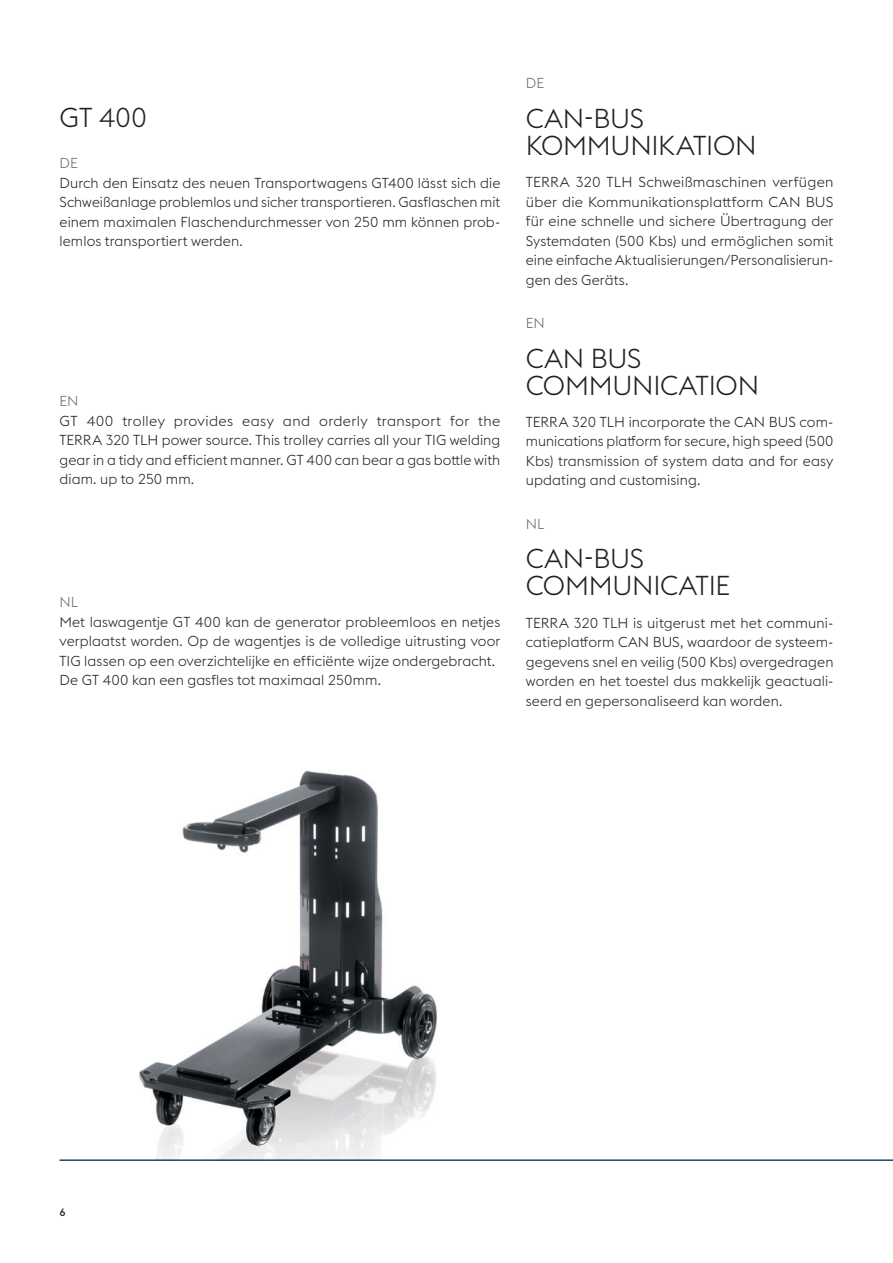
<style>
.page{position:relative;width:893px;height:1263px;background:#fff}
.page>*{position:absolute;margin:0;border:0;box-sizing:border-box;transform-origin:0 0}
.HL-2_single_column{font:300 27px/27px "voestalpine";letter-spacing:-.01em;color:#231f20}
.Copy_9_5_13_DE{font:300 14.25px/19.5px "voestalpine";letter-spacing:.005em;color:#231f20;text-align:justify}
.Copy_9_5_13_NL{font:300 14.25px/19.5px "voestalpine";letter-spacing:.01em;color:#231f20;text-align:justify}
.Copy_9_5_13_EN{font:300 14.25px/19.5px "voestalpine";letter-spacing:.005em;color:#231f20;text-align:justify}
.Language_single_colu{font:300 14.25px "voestalpine";color:#6c6d70}
.t1{font:500 10.5px "voestalpine";color:#231f20}
</style>
<div class="page">
<hr style="left:60px;top:1159px;width:833px;height:2px;background:#284264">
<img style="left:104px;top:770px;width:356px;height:391px">
<p class="HL-2_single_column" style="left:60px;top:104px;width:89px">GT 400</p>
<p class="Language_single_colu" style="left:60px;top:155px;width:20px">DE</p>
<p class="Copy_9_5_13_DE" style="left:60px;top:173px;width:442px">Durch den Einsatz des neuen Transportwagens GT400 lässt sich die Schweißanlage problemlos und sicher transportieren. Gasflaschen mit einem maximalen Flaschendurchmesser von 250 mm können prob&shy;lemlos transportiert werden.</p>
<p class="Language_single_colu" style="left:60px;top:393px;width:20px">EN</p>
<p class="Copy_9_5_13_EN" style="left:60px;top:411px;width:442px">GT 400 trolley provides easy and orderly transport for the TERRA 320 TLH power source. This trolley carries all your TIG welding gear in a tidy and efficient manner. GT 400 can bear a gas bottle with diam. up to 250 mm.</p>
<p class="Language_single_colu" style="left:60px;top:594px;width:20px">NL</p>
<p class="Copy_9_5_13_NL" style="left:60px;top:612px;width:442px">Met laswagentje GT 400 kan de generator probleemloos en netjes verplaatst worden. Op de wagentjes is de volledige uitrusting voor TIG lassen op een overzichtelijke en efficiënte wijze ondergebracht.</p>
<p class="Copy_9_5_13_NL" style="left:60px;top:670px;width:323px">De GT 400 kan een gasfles tot maximaal 250mm.</p>
<p class="Language_single_colu" style="left:526px;top:75px;width:20px">DE</p>
<p class="HL-2_single_column" style="left:526px;top:105px;width:232px">CAN-BUS<br>KOMMUNIKATION</p>
<p class="Copy_9_5_13_DE" style="left:526px;top:172px;width:309px">TERRA 320 TLH Schweißmaschinen verfügen über die Kommunikationsplattform CAN BUS für eine schnelle und sichere Übertragung der Systemdaten (500 Kbs) und ermöglichen somit eine einfache Aktualisierungen/Personalisierun&shy;gen des Geräts.</p>
<p class="Language_single_colu" style="left:526px;top:315px;width:20px">EN</p>
<p class="HL-2_single_column" style="left:526px;top:345px;width:235px">CAN BUS<br>COMMUNICATION</p>
<p class="Copy_9_5_13_EN" style="left:526px;top:412px;width:309px">TERRA 320 TLH incorporate the CAN BUS com&shy;munications platform for secure, high speed (500<br>Kbs) transmission of system data and for easy updating and customising.</p>
<p class="Language_single_colu" style="left:526px;top:515px;width:20px">NL</p>
<p class="HL-2_single_column" style="left:526px;top:545px;width:206px">CAN-BUS<br>COMMUNICATIE</p>
<p class="Copy_9_5_13_NL" style="left:526px;top:613px;width:309px">TERRA 320 TLH is uitgerust met het communi&shy;catieplatform CAN BUS, waardoor de systeem&shy;gegevens snel en veilig (500 Kbs) overgedragen worden en het toestel dus makkelijk geactuali&shy;seerd en gepersonaliseerd kan worden.</p>
<p class="t1" style="left:60px;top:1206px;width:8px">6</p>
</div>
